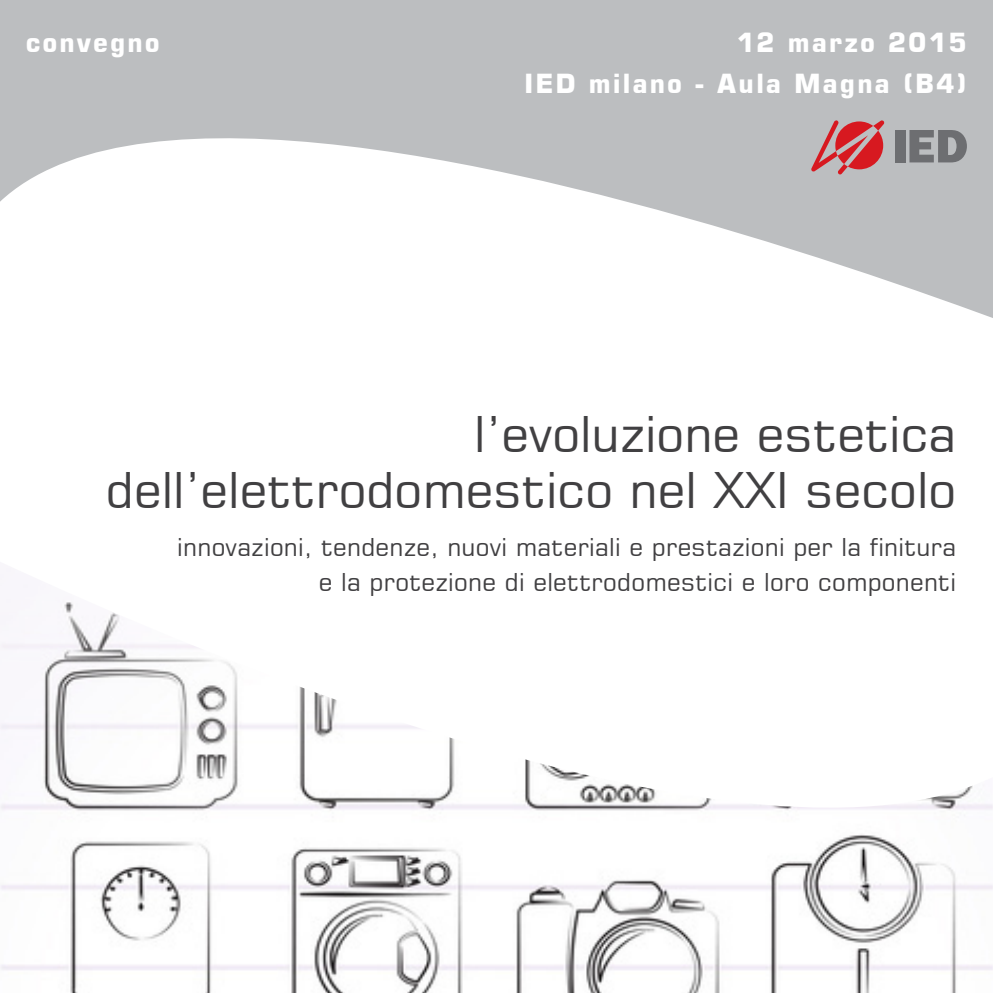
<style>
.page{position:relative;width:993px;height:993px;background:#fff}
.page>*{position:absolute;margin:0;border:0;box-sizing:border-box;transform-origin:0 0}
.t1{font:49px/56px "Square 721 BT";color:#414042;text-align:right}
.t2{font:700 26.25px/40.2px "Square 721 BT";letter-spacing:.07em;color:#fff;text-align:right}
.t3{font:24.5px/35px "Square 721 BT";letter-spacing:.01em;color:#414042;text-align:right}
</style>
<div class="page">
<svg style="left:0;top:0;width:992px;height:318px;fill:#bcbec0"></svg>
<img style="left:0;top:602px;width:992px;height:390px">
<svg style="left:811px;top:120px;width:73px;height:54px;background:#c87175"></svg>
<div style="left:894px;top:130px;width:11px;height:32px;background:#6d6e71"></div>
<svg style="left:909px;top:130px;width:57px;height:32px;background:#838487"></svg>
<p class="t2" style="left:26px;top:22px;width:135px">convegno</p>
<p class="t2" style="left:524px;top:22px;width:444px">12 marzo 2015<br>IED milano - Aula Magna (B4)</p>
<h1 class="t1" style="left:106px;top:405px;width:851px">l’evoluzione estetica dell’elettrodomestico nel XXI secolo</h1>
<p class="t3" style="left:177px;top:529px;width:780px">innovazioni, tendenze, nuovi materiali e prestazioni per la finitura e la protezione di elettrodomestici e loro componenti</p>
</div>
